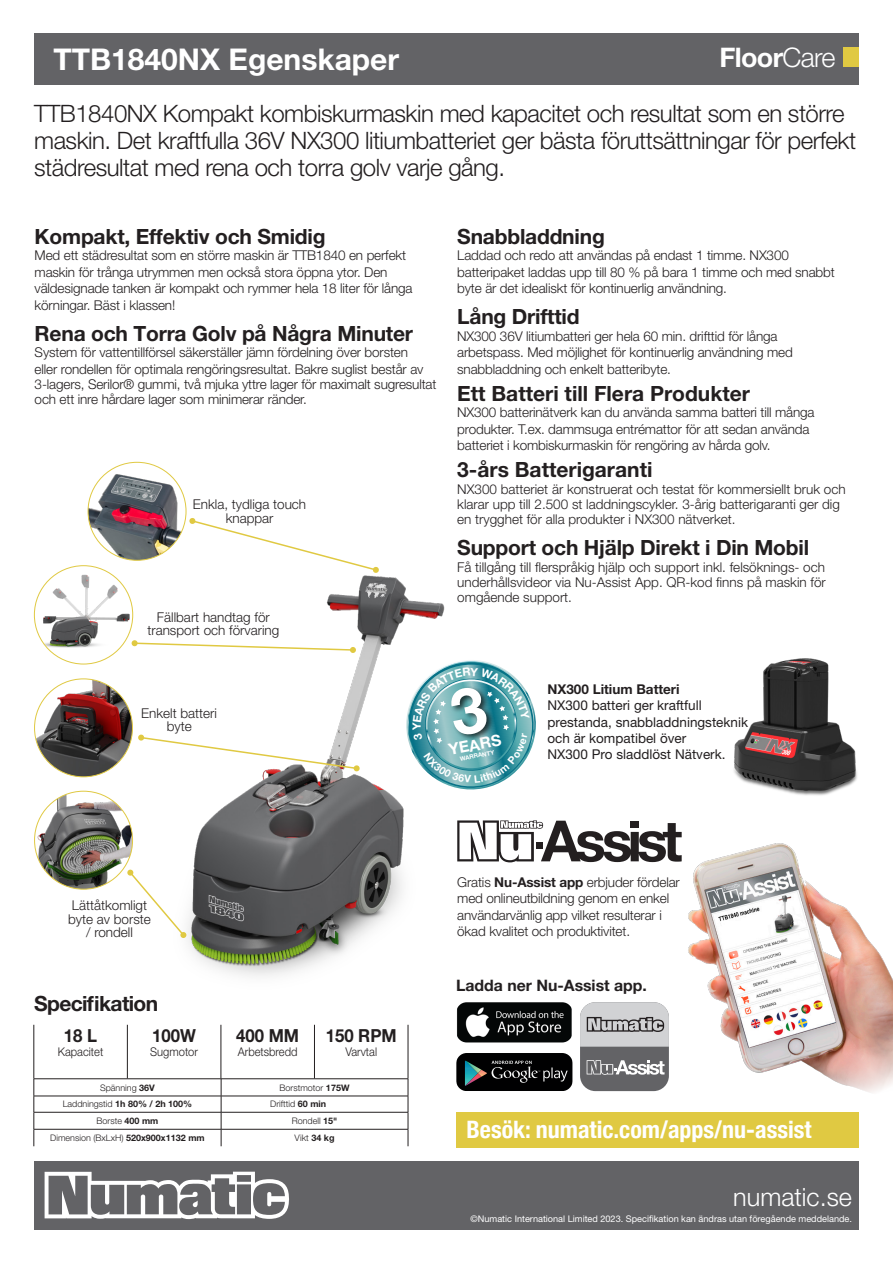
<style>
.page{position:relative;width:893px;height:1263px;background:#fff}
.page>*{position:absolute;margin:0;border:0;box-sizing:border-box;transform-origin:0 0}
.t1{font:700 30px "Helvetica Neue LT Pro";color:#fff}
.t2{font:700 27px "Helvetica Neue LT Pro";letter-spacing:-.025em;color:#fff}
.t3{font:300 25.2px "Helvetica Neue LT Pro";color:#fff}
.t4{font:300 24px/27px "Helvetica Neue LT Pro";letter-spacing:-.02em;color:#231f20}
.t5{font:700 condensed 24px "Helvetica Neue";color:#fff}
.t6{font:700 21px "Helvetica Neue LT Pro";letter-spacing:-.01em;color:#231f20}
.t7{font:700 21px "Helvetica Neue LT Pro";letter-spacing:-.03em;color:#231f20}
.body_text{font:700 18px "Helvetica Neue LT Pro";color:#231f20;scale:.93 1}
.t8{font:700 15.75px "Helvetica Neue LT Pro";color:#231f20}
.t9{font:700 15.75px "Helvetica Neue LT Pro";color:#fff}
.t10{font:300 13.5px/16.5px "Helvetica Neue LT Pro";letter-spacing:-.01em;color:#231f20}
.t11{font:13.5px/16.2px "Helvetica Neue LT Pro";color:#231f20}
.body_text-2{font:300 12px "Helvetica Neue LT Pro";color:#231f20;scale:.93 1}
.t12{font:700 11.4px "Helvetica Neue LT Pro";color:#fff}
.t13{font:9.15px "Helvetica Neue LT Pro";color:#fff}
.body_text-3{font:300 9px "Helvetica Neue LT Pro";color:#231f20}
.t14{font:700 6px "Helvetica Neue LT Pro";color:#fff}
.s1{font-weight:300}
.s2{font-weight:700}
</style>
<div class="page">
<div style="left:34px;top:33px;width:825px;height:51px;background:#636366"></div>
<div style="left:843px;top:47px;width:15px;height:20px;background:#e0c942"></div>
<img style="left:688px;top:843px;width:205px;height:250px">
<svg style="left:458px;top:820px;width:224px;height:42px"></svg>
<img style="left:111px;top:560px;width:347px;height:417px">
<svg style="left:138px;top:734px;width:222px;height:38px"></svg>
<svg style="left:189px;top:518px;width:190px;height:55px"></svg>
<svg style="left:132px;top:640px;width:224px;height:13px"></svg>
<img style="left:88px;top:467px;width:98px;height:93px">
<img style="left:734px;top:658px;width:123px;height:138px">
<div style="left:34px;top:566px;width:99px;height:98px;background:#fff;border-radius:50%"></div>
<img style="left:35px;top:566px;width:97px;height:87px">
<img style="left:35px;top:679px;width:97px;height:98px;border-radius:49px">
<svg style="left:127px;top:870px;width:59px;height:68px"></svg>
<img style="left:35px;top:791px;width:98px;height:98px;border-radius:49px">
<img style="left:457px;top:1002px;width:115px;height:40px">
<svg style="left:456px;top:1053px;width:117px;height:38px;background:#1d2122"></svg>
<div style="left:580px;top:1002px;width:89px;height:89px;background:#636366;border-radius:15px"></div>
<svg style="left:587px;top:1060px;width:77px;height:15px"></svg>
<svg style="left:580px;top:1002px;width:89px;height:45px;background:#bebfc0"></svg>
<hr style="left:34px;top:1096px;width:187px;height:1px;background:#231f20">
<hr style="left:221px;top:1096px;width:187px;height:1px;background:#231f20">
<hr style="left:34px;top:1112px;width:187px;height:1px;background:#231f20">
<hr style="left:221px;top:1112px;width:187px;height:1px;background:#231f20">
<hr style="left:34px;top:1129px;width:187px;height:1px;background:#231f20">
<svg style="left:34px;top:1079px;width:1px;height:67px"></svg>
<hr style="left:221px;top:1129px;width:187px;height:1px;background:#231f20">
<svg style="left:221px;top:1079px;width:1px;height:67px"></svg>
<svg style="left:408px;top:1079px;width:1px;height:67px"></svg>
<hr style="left:34px;top:1078px;width:93px;height:1px;background:#231f20">
<hr style="left:127px;top:1078px;width:94px;height:1px;background:#231f20">
<hr style="left:221px;top:1078px;width:93px;height:1px;background:#231f20">
<hr style="left:314px;top:1078px;width:94px;height:1px;background:#231f20">
<hr style="left:34px;top:1025px;width:1px;height:53px;background:#231f20">
<hr style="left:127px;top:1025px;width:1px;height:53px;background:#231f20">
<hr style="left:221px;top:1025px;width:1px;height:53px;background:#231f20">
<hr style="left:314px;top:1025px;width:1px;height:53px;background:#231f20">
<hr style="left:408px;top:1025px;width:1px;height:53px;background:#231f20">
<div style="left:456px;top:1112px;width:403px;height:35px;background:#e0c942"></div>
<div style="left:34px;top:1161px;width:825px;height:68px;background:#636366"></div>
<svg style="left:45px;top:1172px;width:244px;height:47px"></svg>
<svg style="left:401px;top:658px;width:135px;height:137px"></svg>
<p class="t1" style="left:53px;top:41px;width:347px">TTB1840NX Egenskaper</p>
<p class="t2" style="left:719px;top:40px;width:118px">Floor<span class="s1">Care</span></p>
<p class="t4" style="left:34px;top:100px;width:823px">TTB1840NX Kompakt kombiskurmaskin med kapacitet och resultat som en större maskin. Det kraftfulla 36V NX300 litiumbatteriet ger bästa föruttsättningar för perfekt städresultat med rena och torra golv varje gång.</p>
<p class="t6" style="left:35px;top:223px;width:292px">Kompakt, Effektiv och Smidig</p>
<p class="t10" style="left:35px;top:247px;width:379px">Med ett städresultat som en större maskin är TTB1840 en perfekt maskin för trånga utrymmen men också stora öppna ytor. Den väldesignade tanken är kompakt och rymmer hela 18 liter för långa körningar. Bäst i klassen!</p>
<p class="t6" style="left:35px;top:320px;width:380px">Rena och Torra Golv på Några Minuter</p>
<p class="t10" style="left:35px;top:344px;width:390px">System för vattentillförsel säkerställer jämn fördelning över borsten eller rondellen för optimala rengöringsresultat. Bakre suglist består av</p>
<p class="t10" style="left:35px;top:376px;width:403px;line-height:15px">3-lagers, Serilor® gummi, två mjuka yttre lager för maximalt sugresultat och ett inre hårdare lager som minimerar ränder.</p>
<p class="t10" style="left:193px;top:497px;width:115px;line-height:13.5px;text-align:center">Enkla, tydliga touch knappar</p>
<p class="t10" style="left:157px;top:609px;width:114px">Fällbart handtag för</p>
<p class="t10" style="left:147px;top:622px;width:133px">transport och förvaring</p>
<p class="t6" style="left:457px;top:223px;width:149px">Snabbladdning</p>
<p class="t10" style="left:457px;top:247px;width:379px">Laddad och redo att användas på endast 1 timme. NX300 batteripaket laddas upp till 80 % på bara 1 timme och med snabbt byte är det idealiskt för kontinuerlig användning.</p>
<p class="t6" style="left:457px;top:304px;width:124px">Lång Drifttid</p>
<p class="t10" style="left:457px;top:327px;width:337px">NX300 36V litiumbatteri ger hela 60 min. drifttid för långa arbetspass. Med möjlighet för kontinuerlig användning med snabbladdning och enkelt batteribyte.</p>
<p class="t6" style="left:457px;top:380px;width:294px">Ett Batteri till Flera Produkter</p>
<p class="t10" style="left:457px;top:404px;width:359px">NX300 batterinätverk kan du använda samma batteri till många produkter. T.ex. dammsuga entrémattor för att sedan använda batteriet i kombiskurmaskin för rengöring av hårda golv.</p>
<p class="t6" style="left:457px;top:457px;width:197px">3-års Batterigaranti</p>
<p class="t10" style="left:457px;top:481px;width:390px;line-height:15px">NX300 batteriet är konstruerat och testat för kommersiellt bruk och klarar upp till 2.500 st laddningscykler. 3-årig batterigaranti ger dig en trygghet för alla produkter i NX300 nätverket.</p>
<p class="t6" style="left:457px;top:535px;width:353px">Support och Hjälp Direkt i Din Mobil</p>
<p class="t10" style="left:457px;top:559px;width:370px;line-height:15px;text-align:justify">Få tillgång till flerspråkig hjälp och support inkl. felsöknings- och underhållsvideor via Nu-Assist App. QR-kod finns på maskin för omgående support.</p>
<p class="t10" style="left:141px;top:706px;width:77px;line-height:13.5px;text-align:center">Enkelt batteri byte</p>
<p class="t12" style="left:410px;top:730px;width:9px;rotate:-90deg">Y</p>
<p class="t9" style="left:447px;top:740px;width:55px;rotate:-11deg">YEARS</p>
<p class="t14" style="left:459px;top:755px;width:36px;rotate:-11deg">WARRANTY</p>
<p class="t11" style="left:547px;top:681px;width:202px"><span class="s2">NX300 Litium Batteri<br></span>NX300 batteri ger kraftfull prestanda, snabbladdningsteknik och är kompatibel över<br>NX300 Pro sladdlöst Nätverk.</p>
<p class="t10" style="left:68px;top:898px;width:84px;line-height:13.5px;text-align:center">Lättåtkomligt byte av borste / rondell</p>
<p class="t7" style="left:34px;top:990px;width:126px">Specifikation</p>
<p class="body_text" style="left:64px;top:1024px;width:37px">18 L</p>
<p class="body_text-2" style="left:58px;top:1045px;width:50px">Kapacitet</p>
<p class="body_text" style="left:152px;top:1024px;width:49px">100W</p>
<p class="body_text-2" style="left:150px;top:1045px;width:53px">Sugmotor</p>
<p class="body_text" style="left:236px;top:1024px;width:69px">400 MM</p>
<p class="body_text-2" style="left:238px;top:1045px;width:66px">Arbetsbredd</p>
<p class="body_text" style="left:326px;top:1024px;width:78px">150 RPM</p>
<p class="body_text-2" style="left:345px;top:1045px;width:36px">Varvtal</p>
<p class="body_text-3" style="left:100px;top:1082px;width:56px">Spänning <span class="s2">36V</span></p>
<p class="body_text-3" style="left:280px;top:1082px;width:71px">Borstmotor <span class="s2">175W</span></p>
<p class="body_text-3" style="left:63px;top:1098px;width:131px">Laddningstid <span class="s2">1h 80% / 2h 100%</span></p>
<p class="body_text-3" style="left:270px;top:1098px;width:57px">Drifttid <span class="s2">60 min</span></p>
<p class="body_text-3" style="left:97px;top:1115px;width:63px">Borste <span class="s2">400 mm</span></p>
<p class="body_text-3" style="left:292px;top:1115px;width:47px">Rondell <span class="s2">15"</span></p>
<p class="body_text-3" style="left:50px;top:1132px;width:156px">Dimension (BxLxH) <span class="s2">520x900x1132 mm</span></p>
<p class="body_text-3" style="left:295px;top:1132px;width:41px">Vikt <span class="s2">34 kg</span></p>
<p class="t10" style="left:457px;top:873px;width:224px">Gratis <span class="s2">Nu-Assist app</span> erbjuder fördelar med onlineutbildning genom en enkel användarvänlig app vilket resulterar i ökad kvalitet och produktivitet.</p>
<p class="t8" style="left:456px;top:976px;width:192px">Ladda ner Nu-Assist app.</p>
<p class="t5" style="left:467px;top:1109px;width:346px">Besök: numatic.com/apps/nu-assist</p>
<p class="t3" style="left:733px;top:1182px;width:120px">numatic.se</p>
<p class="t13" style="left:471px;top:1213px;width:383px">©Numatic International Limited 2023. Specifikation kan ändras utan föregående meddelande.</p>
</div>
